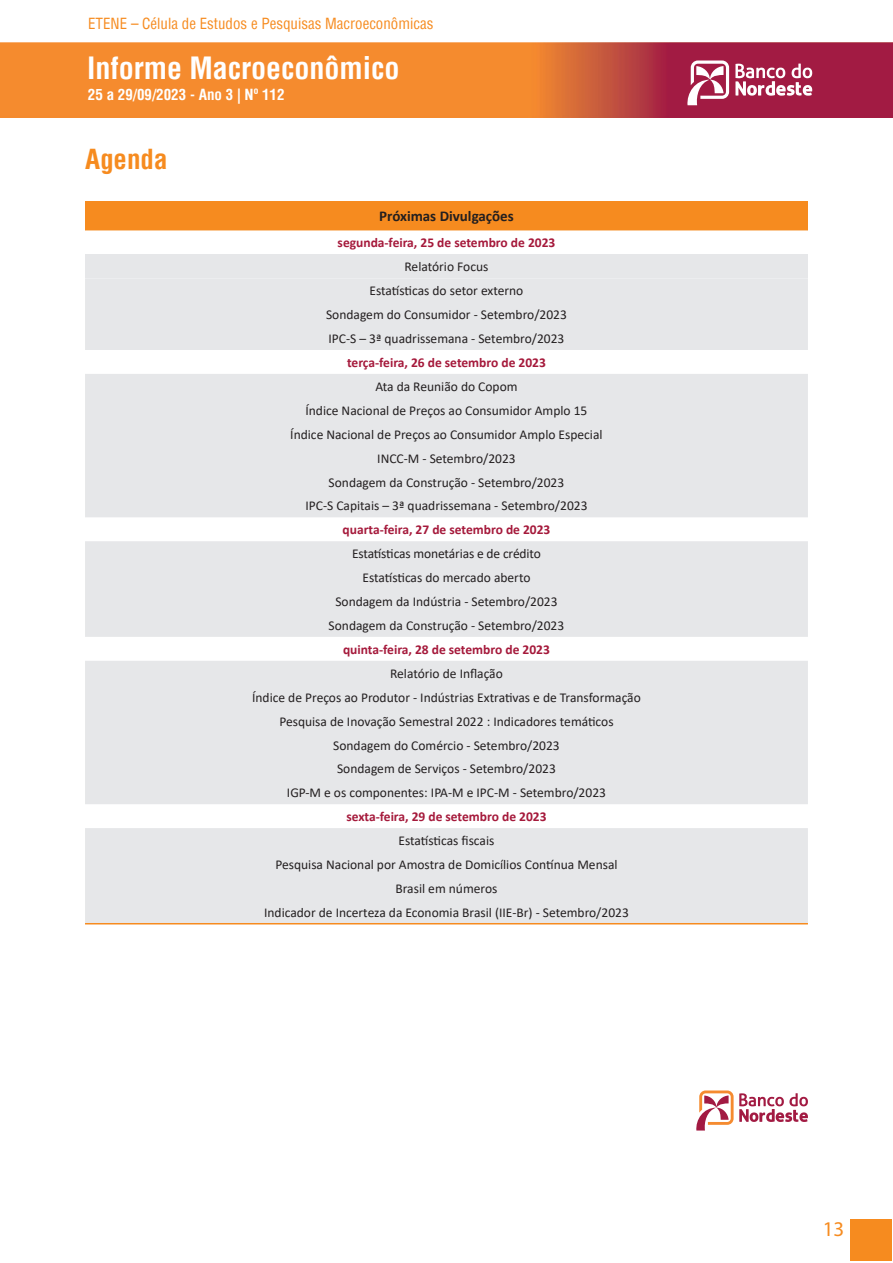
<style>
.page{position:relative;width:893px;height:1263px;background:#fff}
.page>*{position:absolute;margin:0;border:0;box-sizing:border-box;transform-origin:0 0}
.t1{font:700 condensed 30px "Helvetica";color:#fff}
.MS_Tit_1{font:700 condensed 27px "Helvetica";color:#f68b1f}
.t2{font:21px "Myriad Pro";color:#f68b1f}
.t3{font:condensed 15px "Helvetica";color:#f68b1f}
.t4{font:700 condensed 15px "Helvetica";color:#fff}
.IMS_Corpo{font:700 15px "Calibri";color:#231f20}
.IMS_Corpo-2{font:13.5px "Calibri";color:#231f20}
.IMS_Corpo-3{font:700 13.5px "Calibri";color:#a5193b}
</style>
<div class="page">
<img style="left:0;top:43px;width:893px;height:75px">
<svg style="left:686px;top:61px;width:43px;height:44px"></svg>
<svg style="left:735px;top:64px;width:77px;height:32px"></svg>
<div style="left:850px;top:1219px;width:42px;height:41px;background:#f68b1f"></div>
<div style="left:85px;top:201px;width:723px;height:29px;background:#f68b1f"></div>
<div style="left:85px;top:254px;width:723px;height:24px;background:#e6e7e9"></div>
<svg style="left:85px;top:278px;width:723px;height:645px;background:#e9eaec"></svg>
<hr style="left:85px;top:923px;width:723px;height:1px;background:#f68b1f">
<svg style="left:696px;top:1090px;width:112px;height:40px"></svg>
<p class="t3" style="left:88px;top:14px;width:347px">ETENE – Célula de Estudos e Pesquisas Macroeconômicas</p>
<h1 class="t1" style="left:87px;top:48px;width:314px">Informe Macroeconômico</h1>
<p class="t4" style="left:88px;top:85px;width:198px">25 a 29/09/2023 - Ano 3 | Nº 112</p>
<p class="MS_Tit_1" style="left:85px;top:141px;width:84px">Agenda</p>
<p class="IMS_Corpo" style="left:379px;top:206px;width:136px">Próximas Divulgações</p>
<p class="IMS_Corpo-3" style="left:338px;top:233px;width:219px">segunda-feira, 25 de setembro de 2023</p>
<p class="IMS_Corpo-2" style="left:404px;top:258px;width:85px">Relatório Focus</p>
<p class="IMS_Corpo-2" style="left:370px;top:281px;width:155px">Estatísticas do setor externo</p>
<p class="IMS_Corpo-2" style="left:326px;top:305px;width:242px">Sondagem do Consumidor - Setembro/2023</p>
<p class="IMS_Corpo-2" style="left:328px;top:329px;width:237px">IPC-S – 3ª quadrissemana - Setembro/2023</p>
<p class="IMS_Corpo-3" style="left:347px;top:353px;width:200px">terça-feira, 26 de setembro de 2023</p>
<p class="IMS_Corpo-2" style="left:375px;top:377px;width:144px">Ata da Reunião do Copom</p>
<p class="IMS_Corpo-2" style="left:305px;top:401px;width:283px">Índice Nacional de Preços ao Consumidor Amplo 15</p>
<p class="IMS_Corpo-2" style="left:290px;top:425px;width:314px">Índice Nacional de Preços ao Consumidor Amplo Especial</p>
<p class="IMS_Corpo-2" style="left:377px;top:449px;width:140px">INCC-M - Setembro/2023</p>
<p class="IMS_Corpo-2" style="left:329px;top:473px;width:237px">Sondagem da Construção - Setembro/2023</p>
<p class="IMS_Corpo-2" style="left:305px;top:497px;width:284px">IPC-S Capitais – 3ª quadrissemana - Setembro/2023</p>
<p class="IMS_Corpo-3" style="left:343px;top:520px;width:209px">quarta-feira, 27 de setembro de 2023</p>
<p class="IMS_Corpo-2" style="left:352px;top:544px;width:190px">Estatísticas monetárias e de crédito</p>
<p class="IMS_Corpo-2" style="left:362px;top:568px;width:170px">Estatísticas do mercado aberto</p>
<p class="IMS_Corpo-2" style="left:335px;top:592px;width:224px">Sondagem da Indústria - Setembro/2023</p>
<p class="IMS_Corpo-2" style="left:329px;top:616px;width:237px">Sondagem da Construção - Setembro/2023</p>
<p class="IMS_Corpo-3" style="left:343px;top:640px;width:208px">quinta-feira, 28 de setembro de 2023</p>
<p class="IMS_Corpo-2" style="left:390px;top:664px;width:114px">Relatório de Inflação</p>
<p class="IMS_Corpo-2" style="left:252px;top:688px;width:390px">Índice de Preços ao Produtor - Indústrias Extrativas e de Transformação</p>
<p class="IMS_Corpo-2" style="left:279px;top:712px;width:336px">Pesquisa de Inovação Semestral 2022 : Indicadores temáticos</p>
<p class="IMS_Corpo-2" style="left:333px;top:736px;width:228px">Sondagem do Comércio - Setembro/2023</p>
<p class="IMS_Corpo-2" style="left:337px;top:759px;width:220px">Sondagem de Serviços - Setembro/2023</p>
<p class="IMS_Corpo-2" style="left:287px;top:783px;width:321px">IGP-M e os componentes: IPA-M e IPC-M - Setembro/2023</p>
<p class="IMS_Corpo-3" style="left:346px;top:807px;width:202px">sexta-feira, 29 de setembro de 2023</p>
<p class="IMS_Corpo-2" style="left:399px;top:831px;width:97px">Estatísticas fiscais</p>
<p class="IMS_Corpo-2" style="left:275px;top:855px;width:344px">Pesquisa Nacional por Amostra de Domicílios Contínua Mensal</p>
<p class="IMS_Corpo-2" style="left:396px;top:879px;width:103px">Brasil em números</p>
<p class="IMS_Corpo-2" style="left:264px;top:903px;width:366px">Indicador de Incerteza da Economia Brasil (IIE-Br) - Setembro/2023</p>
<h3 class="t2" style="left:823px;top:1216px;width:23px">13</h3>
</div>
